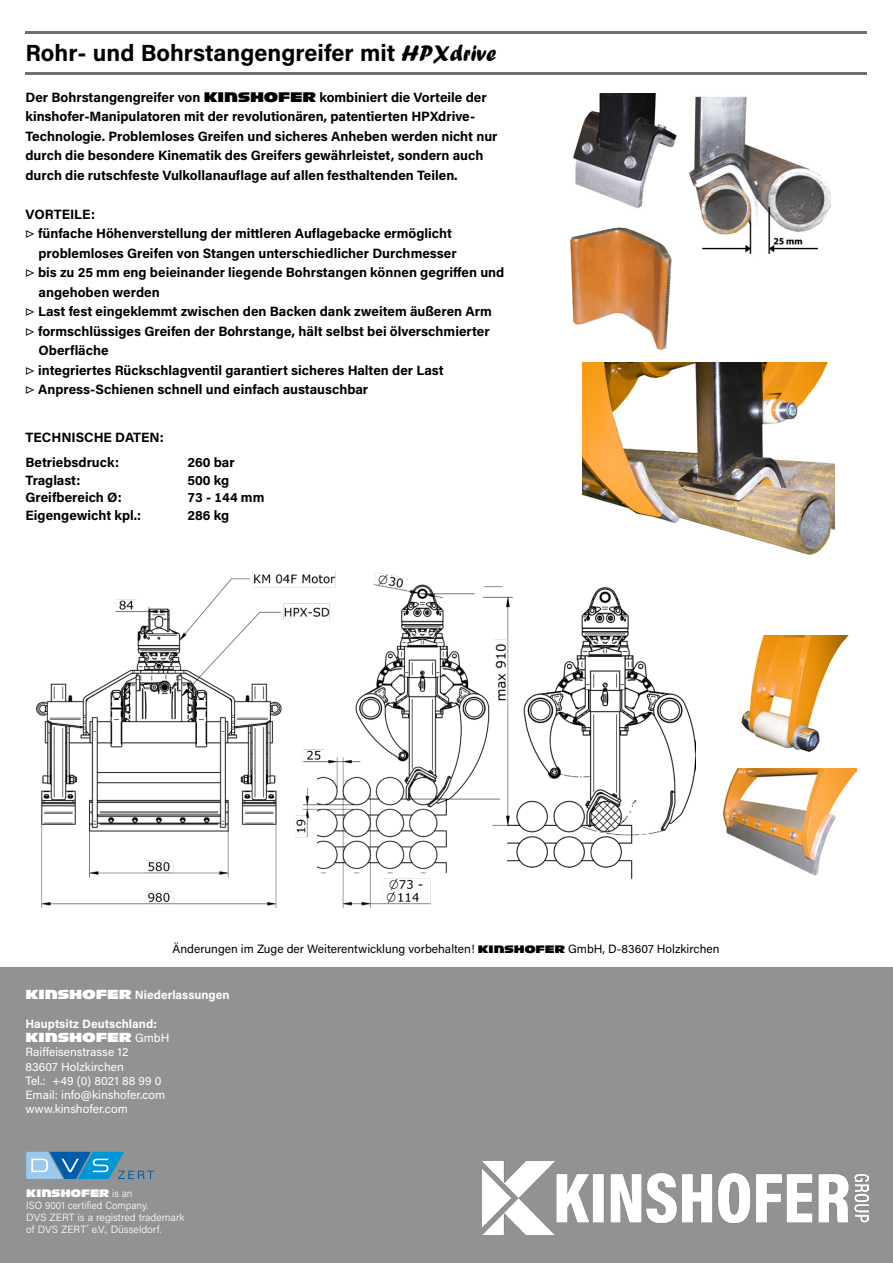
<style>
.page{position:relative;width:893px;height:1263px;background:#fff}
.page>*{position:absolute;margin:0;border:0;box-sizing:border-box;transform-origin:0 0}
.t1{font:700 23.4px "Acumin Pro";color:#000}
.t2{font:700 13.5px/19.5px "Acumin Pro";color:#000}
.t3{font:12.75px "Antique Olive Kinshofer";color:#fff}
.t4{font:12px/14.2px "Acumin Pro";color:#fff}
.t5{font:12px "Acumin Pro";color:#000}
.t6{font:700 12px "Acumin Pro";color:#fff}
.t7{font:300 10.5px/12px "Acumin Pro";color:#fff;scale:.95 1}
.t8{font:10.5px "Antique Olive Kinshofer";color:#fff;scale:.95 1}
.s1{font-family:"Forte";font-weight:400}
.s2{font-family:"Antique Olive Kinshofer";font-weight:400}
.s3{font-weight:400}
.s4{font-family:"Antique Olive Kinshofer";font-size:10.5px}
.s5{font-family:"Antique Olive Kinshofer";font-weight:400;font-size:12.75px}
.s6{font-family:"Acumin Pro";font-size:12px}
.s7{font-family:"Acumin Pro";font-weight:300}
</style>
<div class="page">
<hr style="left:26px;top:72px;width:841px;height:2px;background:#706f6f">
<hr style="left:26px;top:32px;width:841px;height:2px;background:#706f6f">
<div style="left:0;top:967px;width:893px;height:296px;background:#929292"></div>
<svg style="left:26px;top:1152px;width:128px;height:27px"></svg>
<img style="left:482px;top:1161px;width:386px;height:73px">
<img style="left:690px;top:96px;width:141px;height:158px">
<img style="left:583px;top:362px;width:252px;height:193px">
<img style="left:722px;top:769px;width:135px;height:107px">
<img style="left:741px;top:635px;width:108px;height:117px">
<img style="left:570px;top:227px;width:102px;height:123px">
<img style="left:573px;top:94px;width:104px;height:114px">
<img style="left:36px;top:570px;width:660px;height:338px">
<h1 class="t1" style="left:26px;top:37px;width:472px">Rohr- und Bohrstangengreifer mit <span class="s1">HPXdrive</span></h1>
<p class="t2" style="left:26px;top:87px;width:474px">Der Bohrstangengreifer von <span class="s2">KINSHOFER</span> kombiniert die Vorteile der kinshofer-Manipulatoren mit der revolutionären, patentierten HPXdrive-Technologie. Problemloses Greifen und sicheres Anheben werden nicht nur durch die besondere Kinematik des Greifers gewährleistet, sondern auch durch die rutschfeste Vulkollanauflage auf allen festhaltenden Teilen.</p>
<p class="t2" style="left:26px;top:204px;width:71px">VORTEILE:</p>
<p class="t2" style="left:26px;top:223px;width:428px"><span class="s3">▷</span> fünfache Höhenverstellung der mittleren Auflagebacke ermöglicht</p>
<p class="t2" style="left:39px;top:243px;width:420px">problemloses Greifen von Stangen unterschiedlicher Durchmesser</p>
<p class="t2" style="left:26px;top:262px;width:480px"><span class="s3">▷</span> bis zu 25 mm eng beieinander liegende Bohrstangen können gegriffen und</p>
<p class="t2" style="left:39px;top:282px;width:123px">angehoben werden</p>
<p class="t2" style="left:26px;top:301px;width:468px"><span class="s3">▷</span> Last fest eingeklemmt zwischen den Backen dank zweitem äußeren Arm</p>
<p class="t2" style="left:26px;top:321px;width:466px"><span class="s3">▷</span> formschlüssiges Greifen der Bohrstange, hält selbst bei ölverschmierter</p>
<p class="t2" style="left:39px;top:340px;width:71px">Oberfläche</p>
<p class="t2" style="left:26px;top:360px;width:420px"><span class="s3">▷</span> integriertes Rückschlagventil garantiert sicheres Halten der Last</p>
<p class="t2" style="left:26px;top:379px;width:344px"><span class="s3">▷</span> Anpress-Schienen schnell und einfach austauschbar</p>
<p class="t2" style="left:26px;top:423px;width:140px;line-height:25.7px">TECHNISCHE DATEN:<br>Betriebsdruck:</p>
<p class="t2" style="left:188px;top:452px;width:49px">260 bar</p>
<p class="t2" style="left:26px;top:470px;width:56px">Traglast:</p>
<p class="t2" style="left:188px;top:470px;width:43px">500 kg</p>
<p class="t2" style="left:26px;top:487px;width:98px">Greifbereich Ø:</p>
<p class="t2" style="left:188px;top:487px;width:78px">73 - 144 mm</p>
<p class="t2" style="left:26px;top:505px;width:117px">Eigengewicht kpl.:</p>
<p class="t2" style="left:188px;top:505px;width:43px">286 kg</p>
<p class="t5" style="left:173px;top:940px;width:548px">Änderungen im Zuge der Weiterentwicklung vorbehalten! <span class="s4">KINSHOFER</span> GmbH, D-83607 Holzkirchen</p>
<p class="t6" style="left:26px;top:987px;width:206px"><span class="s5">KINSHOFER</span> Niederlassungen</p>
<p class="t6" style="left:26px;top:1015px;width:133px">Hauptsitz Deutschland:</p>
<p class="t3" style="left:26px;top:1030px;width:145px">KINSHOFER <span class="s6">GmbH</span></p>
<p class="t4" style="left:26px;top:1044px;width:141px">Raiffeisenstrasse 12<br>83607 Holzkirchen<br>Tel.: +49 (0) 8021 88 99 0<br>Email: info@kinshofer.com www.kinshofer.com</p>
<p class="t8" style="left:26px;top:1187px;width:113px">KINSHOFER <span class="s7">is an</span></p>
<p class="t7" style="left:26px;top:1198px;width:168px">ISO 9001 certified Company.<br>DVS ZERT is a registred trademark of DVS ZERT<sup>®</sup> e.V., Düsseldorf.</p>
</div>
